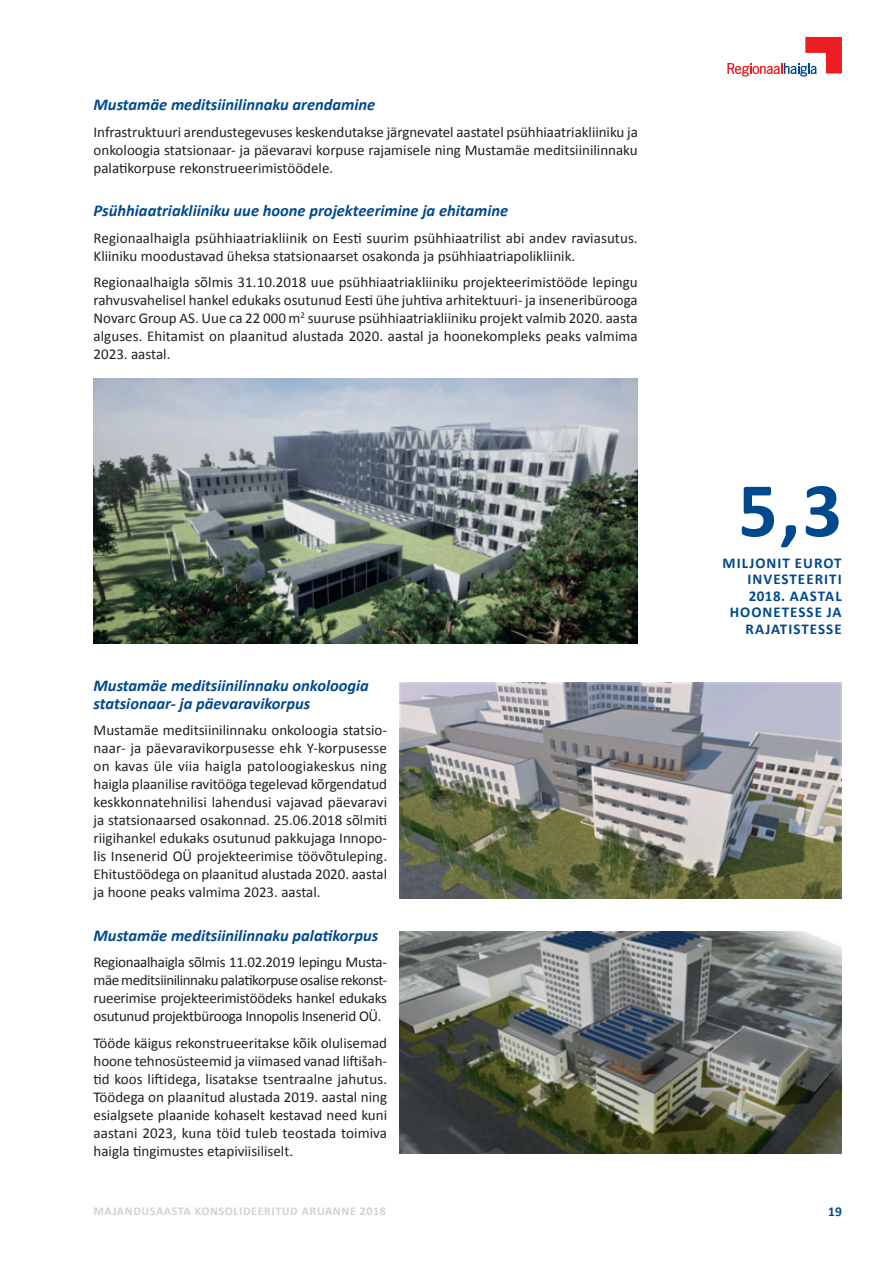
<style>
.page{position:relative;width:893px;height:1263px;background:#fff}
.page>*{position:absolute;margin:0;border:0;box-sizing:border-box;transform-origin:0 0}
.t1{font:700 78px "Calibri";color:#01498e}
.t2{font:italic 700 16.5px/18px "Calibri";color:#01498e}
.t3{font:italic 700 16.5px "Calibri";letter-spacing:-.02em;color:#01498e}
.t4{font:15px/18px "Calibri";color:#231f20;text-align:justify}
.t5{font:700 15px/16.5px "Calibri";letter-spacing:.07em;color:#01498e;text-align:right}
.t6{font:700 13.5px "Calibri";color:#01498e}
.t7{font:700 12px "Calibri";letter-spacing:.05em;color:#d1d2d4}
</style>
<div class="page">
<svg style="left:727px;top:37px;width:115px;height:40px"></svg>
<img style="left:400px;top:931px;width:442px;height:222px">
<img style="left:400px;top:682px;width:442px;height:217px">
<img style="left:94px;top:378px;width:544px;height:265px">
<p class="t3" style="left:94px;top:94px;width:283px">mustamäe meditsiinilinnaku arendamine</p>
<p class="t4" style="left:94px;top:122px;width:546px">Infrastruktuuri arendustegevuses keskendutakse järgnevatel aastatel psühhiaatriakliiniku ja onkoloogia statsionaar- ja päevaravi korpuse rajamisele ning Mustamäe meditsiinilinnaku palatikorpuse rekonstrueerimistöödele.</p>
<p class="t3" style="left:94px;top:200px;width:416px">psühhiaatriakliiniku uue hoone projekteerimine ja ehitamine</p>
<p class="t4" style="left:94px;top:228px;width:546px">Regionaalhaigla psühhiaatriakliinik on Eesti suurim psühhiaatrilist abi andev raviasutus.<br>Kliiniku moodustavad üheksa statsionaarset osakonda ja psühhiaatriapolikliinik.</p>
<p class="t4" style="left:94px;top:273px;width:546px">Regionaalhaigla sõlmis 31.10.2018 uue psühhiaatriakliiniku projekteerimistööde lepingu rahvusvahelisel hankel edukaks osutunud Eesti ühe juhtiva arhitektuuri- ja inseneribürooga Novarc Group AS. Uue ca 22 000 m<sup>2</sup> suuruse psühhiaatriakliiniku projekt valmib 2020. aasta alguses. Ehitamist on plaanitud alustada 2020. aastal ja hoonekompleks peaks valmima 2023. aastal.</p>
<p class="t2" style="left:94px;top:675px;width:277px">mustamäe meditsiinilinnaku onkoloogia statsionaar- ja päevaravikorpus</p>
<p class="t4" style="left:94px;top:721px;width:295px">Mustamäe meditsiinilinnaku onkoloogia statsio&shy;naar- ja päevaravikorpusesse ehk Y-korpusesse on kavas üle viia haigla patoloogiakeskus ning haigla plaanilise ravitööga tegelevad kõrgendatud keskkonnatehnilisi lahendusi vajavad päevaravi ja statsionaarsed osakonnad. 25.06.2018 sõlmiti riigihankel edukaks osutunud pakkujaga Innopo&shy;lis Insenerid OÜ projekteerimise töövõtuleping.<br>Ehitus töödega on plaanitud alustada 2020. aastal ja hoone peaks valmima 2023. aastal.</p>
<p class="t2" style="left:94px;top:925px;width:286px">Mustamäe meditsiinilinnaku palatikorpus</p>
<p class="t4" style="left:94px;top:953px;width:295px">Regionaalhaigla sõlmis 11.02.2019 lepingu Musta&shy;mäe meditsiinilinnaku palatikorpuse osalise rekonst&shy;rueerimise projekteerimistöödeks hankel edukaks osutunud projektbürooga Innopolis Insenerid OÜ.</p>
<p class="t4" style="left:94px;top:1033px;width:295px">Tööde käigus rekonstrueeritakse kõik olulisemad hoone tehnosüsteemid ja viimased vanad liftišah&shy;tid koos liftidega, lisatakse tsentraalne jahutus.<br>Töödega on plaanitud alustada 2019. aastal ning esialgsete plaanide kohaselt kestavad need kuni aastani 2023, kuna töid tuleb teostada toimiva haigla tingimustes etapiviisiliselt.</p>
<h1 class="t1" style="left:738px;top:462px;width:105px">5.,3</h1>
<p class="t5" style="left:723px;top:554px;width:121px">MILJONIT EUROT<br>INVESTEERITI<br>2018. AASTAL hOONETESSE JA<br>RAJATISTESSE</p>
<p class="t7" style="left:94px;top:1203px;width:294px">MAJANDUSAASTA KONSOLIDEERITUD ARUANNE 2018</p>
<p class="t6" style="left:828px;top:1203px;width:15px">19</p>
</div>
